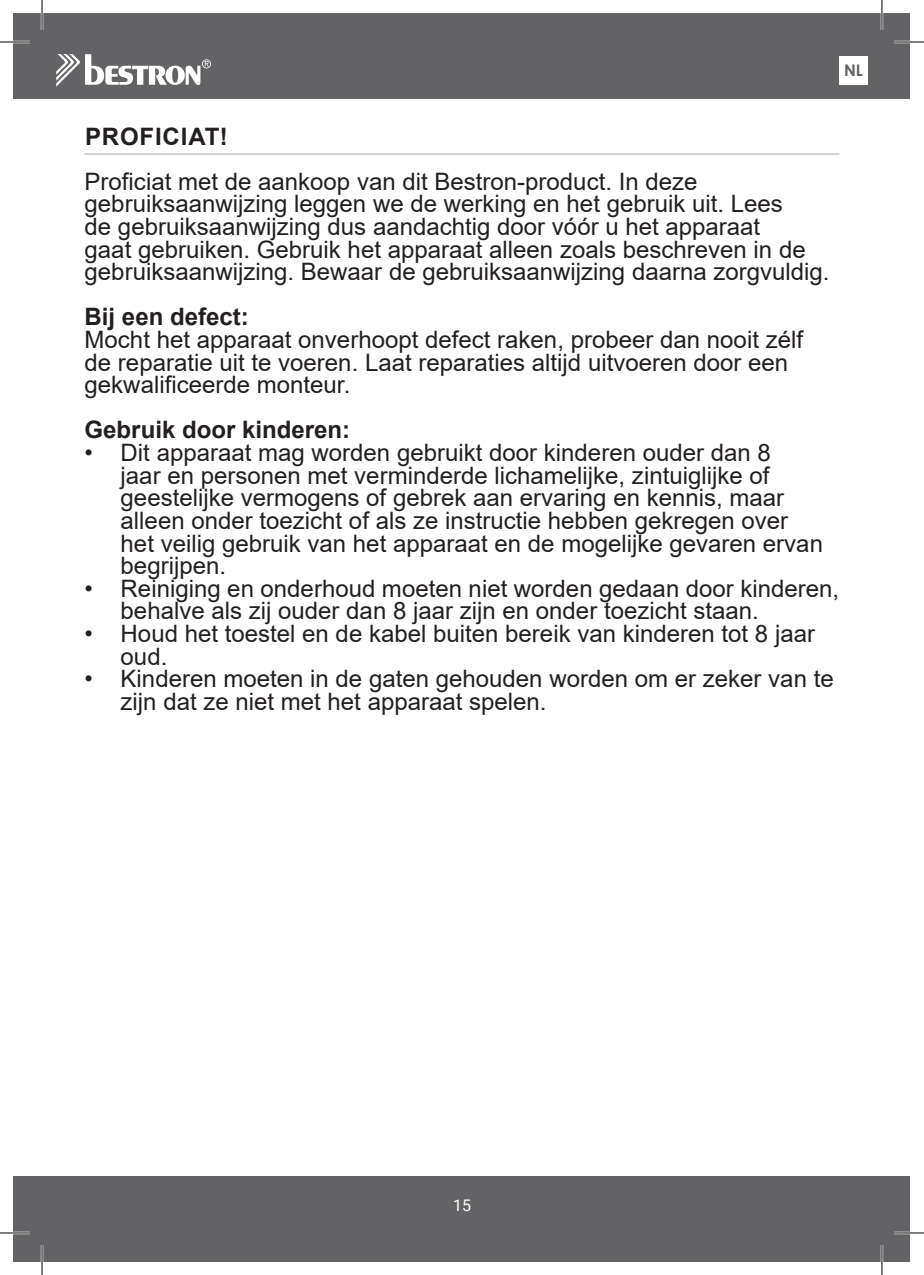
<style>
.page{position:relative;width:924px;height:1275px;background:#fff}
.page>*{position:absolute;margin:0;border:0;box-sizing:border-box;transform-origin:0 0}
.t1{font:24px/22.6px "Arial";color:#231f20}
.t2{font:700 24px "Arial";color:#231f20}
.t3{font:700 24px "Arial";letter-spacing:.035em;color:#231f20}
.t4{font:16px "Roboto";color:#fff}
.t5{font:700 16px "Century Gothic";color:#636366}
</style>
<div class="page">
<hr style="left:85px;top:153px;width:754px;height:2px;background:#d1d2d4">
<div style="left:14px;top:14px;width:895px;height:85px;background:#636366"></div>
<div style="left:14px;top:1176px;width:895px;height:85px;background:#636366"></div>
<svg style="left:56px;top:54px;width:155px;height:33px"></svg>
<div style="left:839px;top:56px;width:28px;height:29px;background:#fff"></div>
<hr style="left:0;top:41px;width:30px;height:2px;background:#fff">
<hr style="left:893px;top:41px;width:30px;height:2px;background:#fff">
<hr style="left:0;top:1231px;width:30px;height:3px;background:#fff">
<hr style="left:893px;top:1231px;width:30px;height:3px;background:#fff">
<hr style="left:41px;top:0;width:2px;height:30px;background:#fff">
<hr style="left:41px;top:1245px;width:2px;height:30px;background:#fff">
<hr style="left:880px;top:0;width:2px;height:30px;background:#fff">
<hr style="left:880px;top:1245px;width:2px;height:30px;background:#fff">
<hr style="left:0;top:42px;width:30px;height:1px;background:#000">
<hr style="left:893px;top:42px;width:30px;height:1px;background:#000">
<hr style="left:0;top:1232px;width:30px;height:1px;background:#000">
<hr style="left:893px;top:1232px;width:30px;height:1px;background:#000">
<hr style="left:42px;top:0;width:1px;height:30px;background:#000">
<hr style="left:42px;top:1245px;width:1px;height:30px;background:#000">
<hr style="left:881px;top:0;width:1px;height:30px;background:#000">
<hr style="left:881px;top:1245px;width:1px;height:30px;background:#000">
<p class="t5" style="left:843px;top:58px;width:20px">NL</p>
<p class="t3" style="left:85px;top:119px;width:144px">PROFICIAT!</p>
<p class="t1" style="left:85px;top:170px;width:746px">Proficiat met de aankoop van dit Bestron-product. In deze gebruiksaanwijzing leggen we de werking en het gebruik uit. Lees<br>de gebruiksaanwijzing dus aandachtig door vóór u het apparaat<br>gaat gebruiken. Gebruik het apparaat alleen zoals beschreven in de gebruiksaanwijzing. Bewaar de gebruiksaanwijzing daarna zorgvuldig.</p>
<p class="t2" style="left:85px;top:300px;width:166px">Bij een defect:</p>
<p class="t1" style="left:85px;top:328px;width:719px">Mocht het apparaat onverhoopt defect raken, probeer dan nooit zélf de reparatie uit te voeren. Laat reparaties altijd uitvoeren door een gekwalificeerde monteur.</p>
<p class="t2" style="left:85px;top:413px;width:267px">Gebruik door kinderen:</p>
<p class="t1" style="left:121px;top:441px;width:703px;text-indent:-36px">• Dit apparaat mag worden gebruikt door kinderen ouder dan 8<br>jaar en personen met verminderde lichamelijke, zintuiglijke of geestelijke vermogens of gebrek aan ervaring en kennis, maar alleen onder toezicht of als ze instructie hebben gekregen over het veilig gebruik van het apparaat en de mogelijke gevaren ervan begrijpen.</p>
<p class="t1" style="left:121px;top:577px;width:719px;text-indent:-36px">• Reiniging en onderhoud moeten niet worden gedaan door kinderen, behalve als zij ouder dan 8 jaar zijn en onder toezicht staan.</p>
<p class="t1" style="left:121px;top:622px;width:695px;text-indent:-36px">• Houd het toestel en de kabel buiten bereik van kinderen tot 8 jaar oud.</p>
<p class="t1" style="left:121px;top:667px;width:714px;text-indent:-36px">• Kinderen moeten in de gaten gehouden worden om er zeker van te zijn dat ze niet met het apparaat spelen.</p>
<p class="t4" style="left:453px;top:1193px;width:19px">15</p>
</div>
